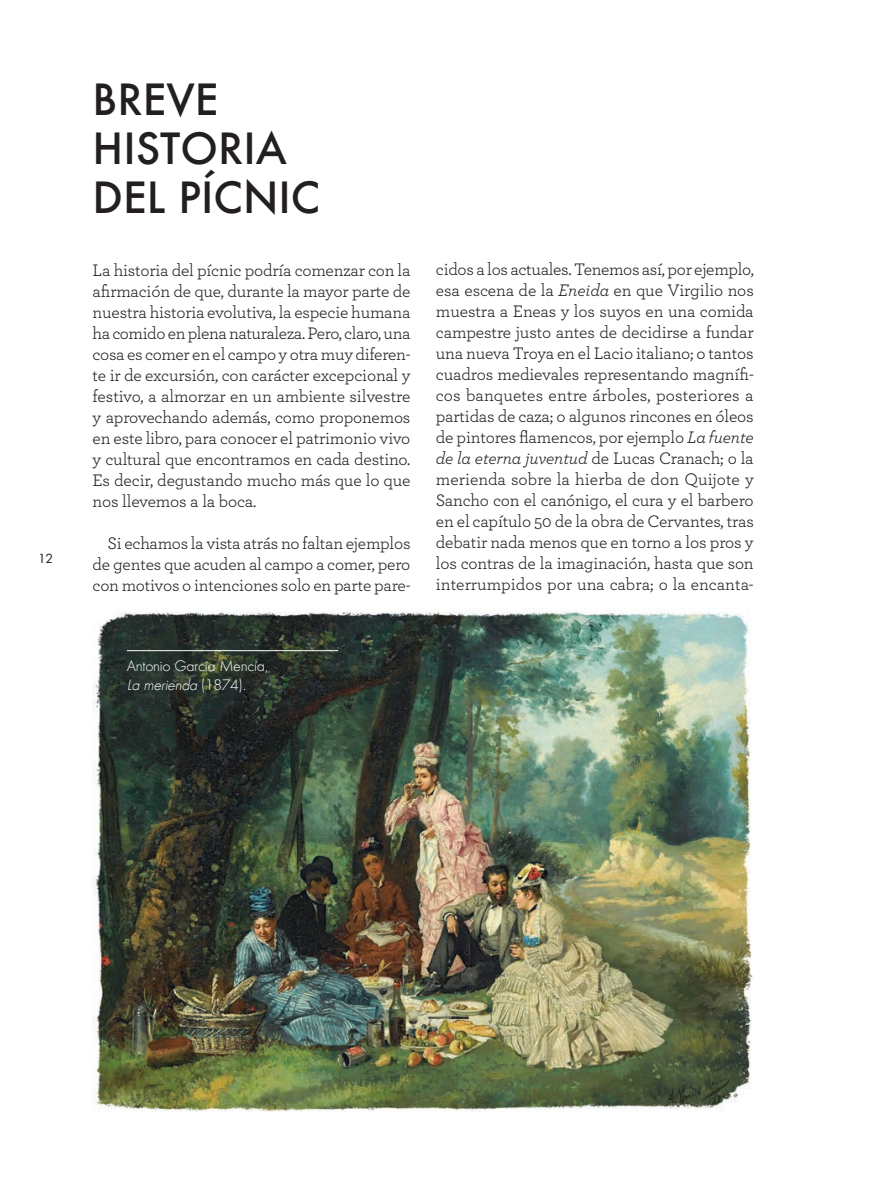
<style>
.page{position:relative;width:895px;height:1190px;background:#fff}
.page>*{position:absolute;margin:0;border:0;box-sizing:border-box;transform-origin:0 0}
.t1{font:500 42px/49px "Futura ND";color:#231f20}
.t2{font:17.5px/21px "Archer";letter-spacing:-.01em;color:#231f20;text-align:justify}
.t3{font:14px/19.2px "Futura ND Light";letter-spacing:-.02em;color:#fff}
.t4{font:12.25px "Futura ND Book";color:#231f20}
.s1{font-style:italic}
</style>
<div class="page">
<img style="left:93px;top:611px;width:660px;height:501px">
<hr style="left:127px;top:650px;width:211px;height:1px;background:#fff">
<p class="t4" style="left:38px;top:551px;width:17px">12</p>
<h1 class="t1" style="left:93px;top:74px;width:229px">BREVE<br>HISTORIA<br>DEL PÍCNIC</h1>
<p class="t2" style="left:93px;top:258px;width:319px">La historia del pícnic podría comenzar con la afirmación de que, durante la mayor parte de nuestra historia evolutiva, la especie humana ha comido en plena naturaleza. Pero, claro, una cosa es comer en el campo y otra muy diferen&shy;te ir de excursión, con carácter excepcional y festivo, a almorzar en un ambiente silvestre y aprovechando además, como proponemos en este libro, para conocer el patrimonio vivo y cultural que encontramos en cada destino.<br>Es decir, degustando mucho más que lo que nos llevemos a la boca.</p>
<p class="t2" style="left:93px;top:531px;width:319px;text-indent:15px">Si echamos la vista atrás no faltan ejemplos de gentes que acuden al campo a comer, pero con motivos o intenciones solo en parte pare-</p>
<p class="t2" style="left:436px;top:258px;width:319px">cidos a los actuales. Tenemos así, por ejemplo, esa escena de la <span class="s1">Eneida</span> en que Virgilio nos muestra a Eneas y los suyos en una comida campestre justo antes de decidirse a fundar una nueva Troya en el Lacio italiano; o tantos cuadros medievales representando magnífi&shy;cos banquetes entre árboles, posteriores a partidas de caza; o algunos rincones en óleos de pintores flamencos, por ejemplo <span class="s1">La fuente de la eterna juventud</span> de Lucas Cranach; o la merienda sobre la hierba de don Quijote y Sancho con el canónigo, el cura y el barbero en el capítulo 50 de la obra de Cervantes, tras debatir nada menos que en torno a los pros y los contras de la imaginación, hasta que son interrumpidos por una cabra; o la encanta-</p>
<p class="t3" style="left:127px;top:656px;width:143px">Antonio García Mencía,<br><span class="s1">La merienda</span> ( 1 8 74 ) .</p>
</div>
